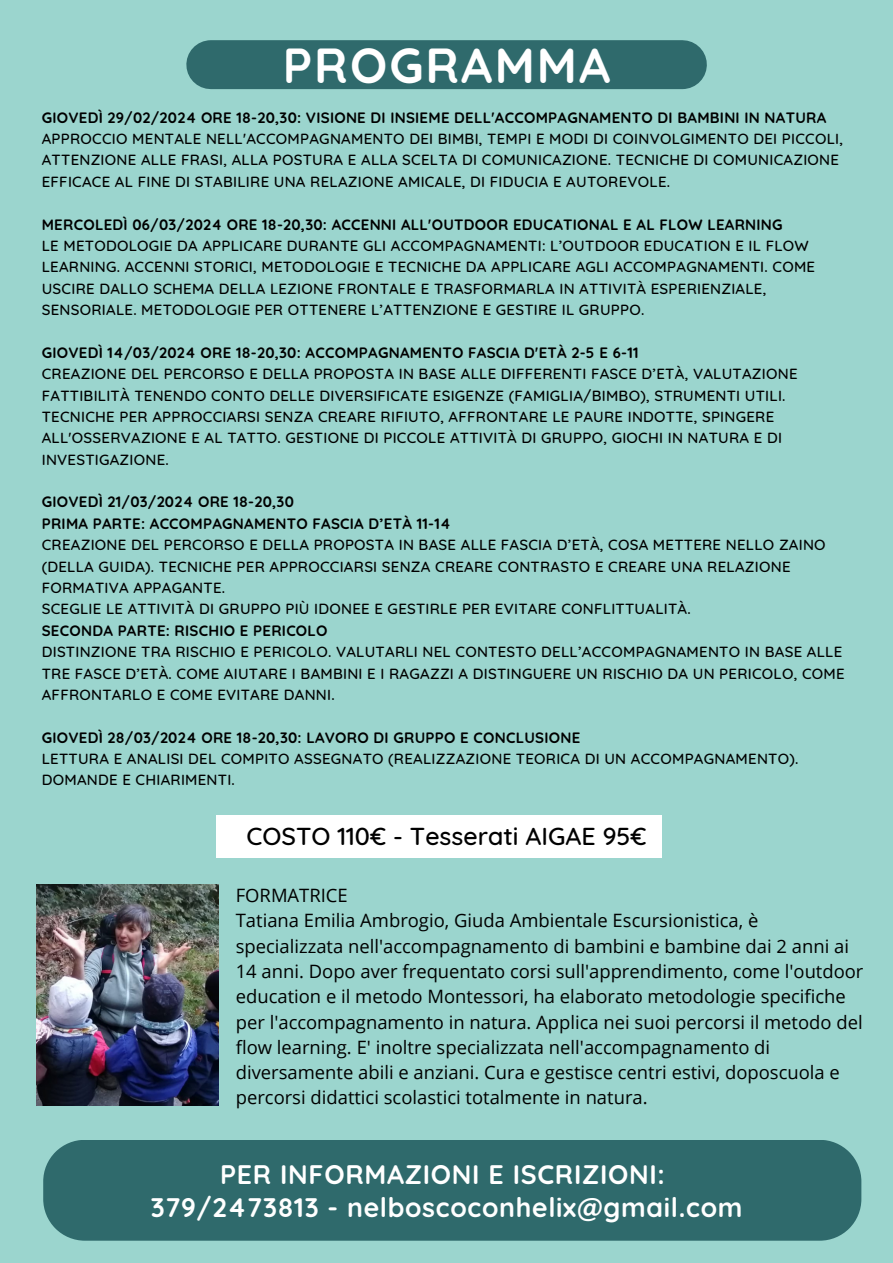
<style>
.page{position:relative;width:893px;height:1263px;background:#9bd5ce}
.page>*{position:absolute;margin:0;border:0;box-sizing:border-box;transform-origin:0 0}
.t1{font:700 49.05px "Quicksand";letter-spacing:.04em;color:#fff}
.t2{font:700 26.78px/33.8px "Quicksand";letter-spacing:.025em;color:#fff;text-align:center}
.t3{font:500 24.97px "Quicksand";color:#000}
.t4{font:18.38px/25.3px "Open Sans";color:#000}
.t5{font:500 15px/21.4px "Quicksand";letter-spacing:.015em;color:#000}
.t6{font:700 15px "Quicksand";letter-spacing:.015em;color:#000}
</style>
<div class="page">
<img style="left:36px;top:884px;width:182px;height:222px">
<div style="left:216px;top:815px;width:446px;height:43px;background:#fff"></div>
<div style="left:43px;top:1140px;width:818px;height:101px;background:#2f6a6c"></div>
<div style="left:211px;top:40px;width:471px;height:49px;background:#2f6a6c"></div>
<p class="t1" style="left:283px;top:34px;width:329px">PROGRAMMA</p>
<p class="t6" style="left:42px;top:108px;width:786px">GIOVEDÌ 29/02/2024 ORE 18-20,30: VISIONE DI INSIEME DELL'ACCOMPAGNAMENTO DI BAMBINI IN NATURA</p>
<p class="t5" style="left:42px;top:128px;width:803px">APPROCCIO MENTALE NELL'ACCOMPAGNAMENTO DEI BIMBI, TEMPI E MODI DI COINVOLGIMENTO DEI PICCOLI,<br>ATTENZIONE ALLE FRASI, ALLA POSTURA E ALLA SCELTA DI COMUNICAZIONE. TECNICHE DI COMUNICAZIONE<br>EFFICACE AL FINE DI STABILIRE UNA RELAZIONE AMICALE, DI FIDUCIA E AUTOREVOLE.</p>
<p class="t6" style="left:42px;top:215px;width:742px">MERCOLEDÌ 06/03/2024 ORE 18-20,30: ACCENNI ALL'OUTDOOR EDUCATIONAL E AL FLOW LEARNING</p>
<p class="t5" style="left:42px;top:235px;width:775px">LE METODOLOGIE DA APPLICARE DURANTE GLI ACCOMPAGNAMENTI: L’OUTDOOR EDUCATION E IL FLOW LEARNING. ACCENNI STORICI, METODOLOGIE E TECNICHE DA APPLICARE AGLI ACCOMPAGNAMENTI. COME USCIRE DALLO SCHEMA DELLA LEZIONE FRONTALE E TRASFORMARLA IN ATTIVITÀ ESPERIENZIALE, SENSORIALE. METODOLOGIE PER OTTENERE L’ATTENZIONE E GESTIRE IL GRUPPO.</p>
<p class="t6" style="left:42px;top:343px;width:598px">GIOVEDÌ 14/03/2024 ORE 18-20,30: ACCOMPAGNAMENTO FASCIA D'ETÀ 2-5 E 6-11</p>
<p class="t5" style="left:42px;top:363px;width:757px">CREAZIONE DEL PERCORSO E DELLA PROPOSTA IN BASE ALLE DIFFERENTI FASCE D’ETÀ, VALUTAZIONE<br>FATTIBILITÀ TENENDO CONTO DELLE DIVERSIFICATE ESIGENZE (FAMIGLIA/BIMBO), STRUMENTI UTILI.</p>
<p class="t5" style="left:42px;top:406px;width:742px">TECNICHE PER APPROCCIARSI SENZA CREARE RIFIUTO, AFFRONTARE LE PAURE INDOTTE, SPINGERE<br>ALL'OSSERVAZIONE E AL TATTO. GESTIONE DI PICCOLE ATTIVITÀ DI GRUPPO, GIOCHI IN NATURA E DI<br>INVESTIGAZIONE.</p>
<p class="t6" style="left:42px;top:492px;width:254px">GIOVEDÌ 21/03/2024 ORE 18-20,30</p>
<p class="t6" style="left:42px;top:514px;width:410px">PRIMA PARTE: ACCOMPAGNAMENTO FASCIA D’ETÀ 11-14</p>
<p class="t5" style="left:42px;top:534px;width:785px">CREAZIONE DEL PERCORSO E DELLA PROPOSTA IN BASE ALLE FASCIA D’ETÀ, COSA METTERE NELLO ZAINO (DELLA GUIDA). TECNICHE PER APPROCCIARSI SENZA CREARE CONTRASTO E CREARE UNA RELAZIONE<br>FORMATIVA APPAGANTE.</p>
<p class="t5" style="left:42px;top:598px;width:650px">SCEGLIE LE ATTIVITÀ DI GRUPPO PIÙ IDONEE E GESTIRLE PER EVITARE CONFLITTUALITÀ.</p>
<p class="t6" style="left:42px;top:621px;width:287px">SECONDA PARTE: RISCHIO E PERICOLO</p>
<p class="t5" style="left:42px;top:641px;width:804px">DISTINZIONE TRA RISCHIO E PERICOLO. VALUTARLI NEL CONTESTO DELL’ACCOMPAGNAMENTO IN BASE ALLE<br>TRE FASCE D’ETÀ. COME AIUTARE I BAMBINI E I RAGAZZI A DISTINGUERE UN RISCHIO DA UN PERICOLO, COME<br>AFFRONTARLO E COME EVITARE DANNI.</p>
<p class="t6" style="left:42px;top:728px;width:540px">GIOVEDÌ 28/03/2024 ORE 18-20,30: LAVORO DI GRUPPO E CONCLUSIONE</p>
<p class="t5" style="left:42px;top:748px;width:758px">LETTURA E ANALISI DEL COMPITO ASSEGNATO (REALIZZAZIONE TEORICA DI UN ACCOMPAGNAMENTO).</p>
<p class="t5" style="left:42px;top:769px;width:195px">DOMANDE E CHIARIMENTI.</p>
<h2 class="t3" style="left:246px;top:820px;width:402px">COSTO 110€ - Tesserati AIGAE 95€</h2>
<h1 class="t4" style="left:236px;top:882px;width:629px">FORMATRICE<br>Tatiana Emilia Ambrogio, Giuda Ambientale Escursionistica, è specializzata nell'accompagnamento di bambini e bambine dai 2 anni ai 14 anni. Dopo aver frequentato corsi sull'apprendimento, come l'outdoor education e il metodo Montessori, ha elaborato metodologie specifiche per l'accompagnamento in natura. Applica nei suoi percorsi il metodo del flow learning. E' inoltre specializzata nell'accompagnamento di diversamente abili e anziani. Cura e gestisce centri estivi, doposcuola e percorsi didattici scolastici totalmente in natura.</h1>
<h2 class="t2" style="left:151px;top:1156px;width:593px">PER INFORMAZIONI E ISCRIZIONI:<br>379/2473813 - nelboscoconhelix@gmail.com</h2>
</div>
